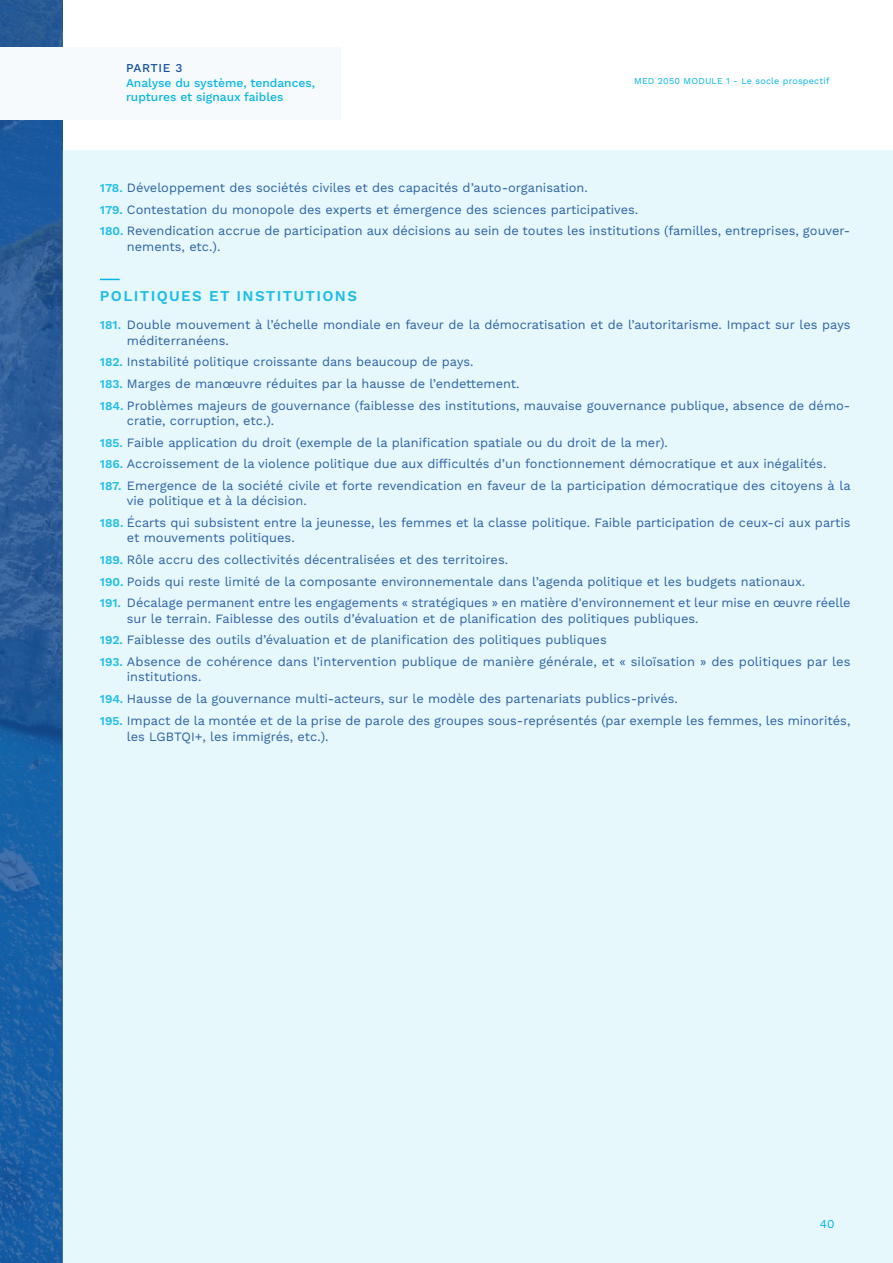
<style>
.page{position:relative;width:893px;height:1263px;background:#fff}
.page>*{position:absolute;margin:0;border:0;box-sizing:border-box;transform-origin:0 0}
.t1{font:600 15px "Work Sans";letter-spacing:.09em;color:#1dbde7}
.t2{font:12.75px/21.8px "Work Sans";color:#2b61a4}
.t3{font:500 12px/14.4px "Work Sans";color:#04b6e4}
.t4{font:500 12px "Work Sans";letter-spacing:.05em;color:#134f9a}
.t5{font:12px "Work Sans";color:#04b6e4}
.t6{font:9px "Work Sans";letter-spacing:.02em;color:#04b6e4}
.s1{font-weight:600;font-size:12px;color:#1dbde7}
</style>
<div class="page">
<div style="left:62px;top:151px;width:831px;height:1112px;background:#e6f8fc"></div>
<svg style="left:0;top:0;width:62px;height:1263px;background:#225d9e"></svg>
<svg style="left:100px;top:279px;width:20px;height:1px"></svg>
<div style="left:0;top:48px;width:340px;height:72px;background:#f7fafc"></div>
<p class="t4" style="left:126px;top:61px;width:58px">PARTIE 3</p>
<p class="t3" style="left:126px;top:76px;width:191px">Analyse du système, tendances, ruptures et signaux faibles</p>
<p class="t6" style="left:634px;top:76px;width:197px">MED 2050 MODULE 1 - Le socle prospectif</p>
<p class="t2" style="left:100px;top:177px;width:752px"><span class="s1">178.</span> Développement des sociétés civiles et des capacités d’auto-organisation.<br><span class="s1">179.</span> Contestation du monopole des experts et émergence des sciences participatives.<br><span class="s1">180.</span> Revendication accrue de participation aux décisions au sein de toutes les institutions (familles, entreprises, gouver-</p>
<p class="t2" style="left:127px;top:236px;width:95px">nements, etc.).</p>
<p class="t1" style="left:100px;top:287px;width:259px">POLITIQUES ET INSTITUTIONS</p>
<p class="t2" style="left:127px;top:318px;width:725px;line-height:15.3px;text-indent:-27px"><span class="s1">181.</span> Double mouvement à l’échelle mondiale en faveur de la démocratisation et de l’autoritarisme. Impact sur les pays méditerranéens.</p>
<p class="t2" style="left:100px;top:352px;width:752px"><span class="s1">182.</span> Instabilité politique croissante dans beaucoup de pays.<br><span class="s1">183.</span> Marges de manœuvre réduites par la hausse de l’endettement.<br><span class="s1">184.</span> Problèmes majeurs de gouvernance (faiblesse des institutions, mauvaise gouvernance publique, absence de démo-</p>
<p class="t2" style="left:100px;top:410px;width:752px;text-indent:27px">cratie, corruption, etc.).<br><span class="s1">185.</span> Faible application du droit (exemple de la planification spatiale ou du droit de la mer).<br><span class="s1">186.</span> Accroissement de la violence politique due aux difficultés d’un fonctionnement démocratique et aux inégalités.<br><span class="s1">187.</span> Emergence de la société civile et forte revendication en faveur de la participation démocratique des citoyens à la</p>
<p class="t2" style="left:100px;top:491px;width:752px;text-indent:27px">vie politique et à la décision.<br><span class="s1">188.</span> Écarts qui subsistent entre la jeunesse, les femmes et la classe politique. Faible participation de ceux-ci aux partis</p>
<p class="t2" style="left:100px;top:528px;width:752px;text-indent:27px">et mouvements politiques.<br><span class="s1">189.</span> Rôle accru des collectivités décentralisées et des territoires.<br><span class="s1">190.</span> Poids qui reste limité de la composante environnementale dans l’agenda politique et les budgets nationaux.<br><span class="s1">191.</span> Décalage permanent entre les engagements « stratégiques » en matière d'environnement et leur mise en œuvre réelle</p>
<p class="t2" style="left:100px;top:608px;width:752px;text-indent:27px">sur le terrain. Faiblesse des outils d’évaluation et de planification des politiques publiques.<br><span class="s1">192.</span> Faiblesse des outils d’évaluation et de planification des politiques publiques<br><span class="s1">193.</span> Absence de cohérence dans l’intervention publique de manière générale, et « siloïsation » des politiques par les</p>
<p class="t2" style="left:100px;top:667px;width:752px;text-indent:27px">institutions.<br><span class="s1">194.</span> Hausse de la gouvernance multi-acteurs, sur le modèle des partenariats publics-privés.<br><span class="s1">195.</span> Impact de la montée et de la prise de parole des groupes sous-représentés (par exemple les femmes, les minorités,</p>
<p class="t2" style="left:127px;top:726px;width:203px">les LGBTQI+, les immigrés, etc.).</p>
<p class="t5" style="left:820px;top:1217px;width:16px">40</p>
</div>
